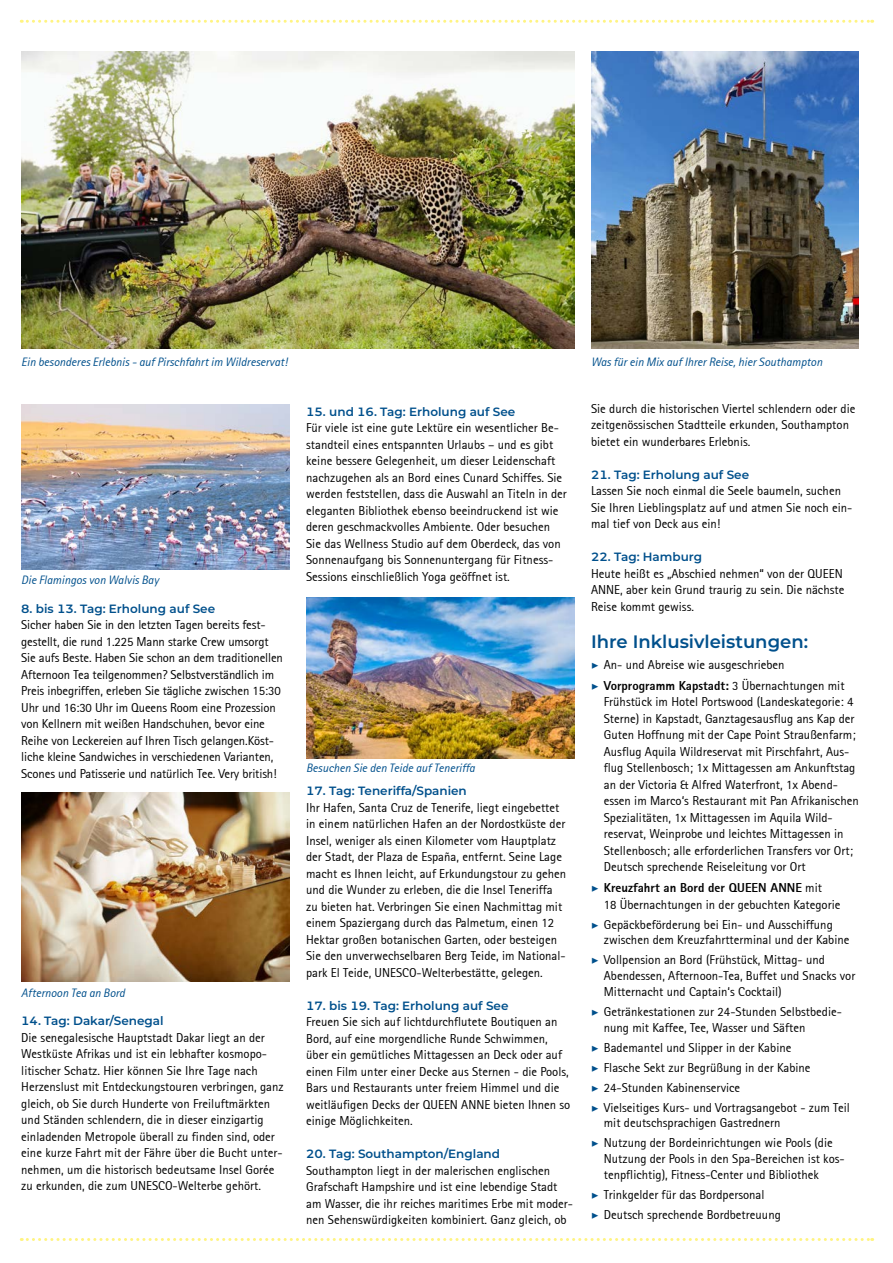
<style>
.page{position:relative;width:893px;height:1263px;background:#fff}
.page>*{position:absolute;margin:0;border:0;box-sizing:border-box;transform-origin:0 0}
.t1{font:600 18px "Montserrat";color:#00508c}
.t2{font:12.75px/16.5px "Rotis Sans Serif";color:#000}
.t3{font:600 12px "Montserrat";color:#00508c}
.t4{font:italic 12px "Rotis Sans Serif";color:#00508c}
.s1{font-family:"Minion Pro";font-weight:700;font-style:italic;color:#00508c}
.s2{font-weight:800}
</style>
<div class="page">
<svg style="left:21px;top:20px;width:852px;height:3px"></svg>
<svg style="left:21px;top:1238px;width:852px;height:3px"></svg>
<img style="left:21px;top:51px;width:553px;height:298px">
<img style="left:591px;top:51px;width:268px;height:298px">
<img style="left:306px;top:597px;width:268px;height:161px">
<img style="left:21px;top:404px;width:268px;height:166px">
<img style="left:21px;top:792px;width:268px;height:189px">
<p class="t4" style="left:21px;top:354px;width:268px">Ein besonderes Erlebnis - auf Pirschfahrt im Wildreservat!</p>
<p class="t4" style="left:591px;top:354px;width:233px">Was für ein Mix auf Ihrer Reise, hier Southampton</p>
<p class="t4" style="left:21px;top:572px;width:139px">Die Flamingos von Walvis Bay</p>
<p class="t3" style="left:21px;top:600px;width:195px">8. bis 13. Tag: Erholung auf See</p>
<p class="t2" style="left:21px;top:617px;width:263px">Sicher haben Sie in den letzten Tagen bereits fest&shy;gestellt, die rund 1.225 Mann starke Crew umsorgt Sie aufs Beste. Haben Sie schon an dem traditionellen Afternoon Tea teilgenommen? Selbstverständlich im Preis inbegriffen, erleben Sie tägliche zwischen 15:30<br>Uhr und 16:30 Uhr im Queens Room eine Prozession von Kellnern mit weißen Handschuhen, bevor eine Reihe von Leckereien auf Ihren Tisch gelangen.Köst&shy;liche kleine Sandwiches in verschiedenen Varianten, Scones und Patisserie und natürlich Tee. Very british!</p>
<p class="t4" style="left:21px;top:986px;width:105px">Afternoon Tea an Bord</p>
<p class="t3" style="left:21px;top:1013px;width:144px">14. Tag: Dakar/Senegal</p>
<p class="t2" style="left:21px;top:1029px;width:264px">Die senegalesische Hauptstadt Dakar liegt an der Westküste Afrikas und ist ein lebhafter kosmopo&shy;litischer Schatz. Hier können Sie Ihre Tage nach Herzenslust mit Entdeckungstouren verbringen, ganz gleich, ob Sie durch Hunderte von Freiluftmärkten und Ständen schlendern, die in dieser einzigartig einladenden Metropole überall zu finden sind, oder eine kurze Fahrt mit der Fähre über die Bucht unter&shy;nehmen, um die historisch bedeutsame Insel Gorée zu erkunden, die zum UNESCO-Welterbe gehört.</p>
<p class="t3" style="left:306px;top:403px;width:211px">15. und 16. Tag: Erholung auf See</p>
<p class="t2" style="left:306px;top:419px;width:262px">Für viele ist eine gute Lektüre ein wesentlicher Be&shy;standteil eines entspannten Urlaubs – und es gibt keine bessere Gelegenheit, um dieser Leidenschaft nachzugehen als an Bord eines Cunard Schiffes. Sie werden feststellen, dass die Auswahl an Titeln in der eleganten Bibliothek ebenso beeindruckend ist wie deren geschmackvolles Ambiente. Oder besuchen Sie das Wellness Studio auf dem Oberdeck, das von Sonnenaufgang bis Sonnenuntergang für Fitness-Sessions einschließlich Yoga geöffnet ist.</p>
<p class="t4" style="left:306px;top:761px;width:170px">Besuchen Sie den Teide auf Teneriffa</p>
<p class="t3" style="left:306px;top:782px;width:162px">17. Tag: Teneriffa/Spanien</p>
<p class="t2" style="left:306px;top:799px;width:262px">Ihr Hafen, Santa Cruz de Tenerife, liegt eingebettet in einem natürlichen Hafen an der Nordostküste der Insel, weniger als einen Kilometer vom Hauptplatz der Stadt, der Plaza de España, entfernt. Seine Lage macht es Ihnen leicht, auf Erkundungstour zu gehen und die Wunder zu erleben, die die Insel Teneriffa zu bieten hat. Verbringen Sie einen Nachmittag mit einem Spaziergang durch das Palmetum, einen 12<br>Hektar großen botanischen Garten, oder besteigen Sie den unverwechselbaren Berg Teide, im National&shy;park El Teide, UNESCO-Welterbestätte, gelegen.</p>
<p class="t3" style="left:306px;top:997px;width:204px">17. bis 19. Tag: Erholung auf See</p>
<p class="t2" style="left:306px;top:1013px;width:266px">Freuen Sie sich auf lichtdurchflutete Boutiquen an Bord, auf eine morgendliche Runde Schwimmen, über ein gemütliches Mittagessen an Deck oder auf einen Film unter einer Decke aus Sternen - die Pools, Bars und Restaurants unter freiem Himmel und die weitläufigen Decks der QUEEN ANNE bieten Ihnen so einige Möglichkeiten.</p>
<p class="t3" style="left:306px;top:1145px;width:195px">20. Tag: Southampton/England</p>
<p class="t2" style="left:306px;top:1162px;width:268px">Southampton liegt in der malerischen englischen Grafschaft Hampshire und ist eine lebendige Stadt am Wasser, die ihr reiches maritimes Erbe mit moder&shy;nen Sehenswürdigkeiten kombiniert. Ganz gleich, ob</p>
<p class="t2" style="left:591px;top:400px;width:266px">Sie durch die historischen Viertel schlendern oder die zeitgenössischen Stadtteile erkunden, Southampton bietet ein wunderbares Erlebnis.</p>
<p class="t3" style="left:591px;top:466px;width:160px">21. Tag: Erholung auf See</p>
<p class="t2" style="left:591px;top:483px;width:263px">Lassen Sie noch einmal die Seele baumeln, suchen<br>Sie Ihren Lieblingsplatz auf und atmen Sie noch ein&shy;mal tief von Deck aus ein!</p>
<p class="t3" style="left:591px;top:549px;width:113px">22. Tag: Hamburg</p>
<p class="t2" style="left:591px;top:565px;width:255px">Heute heißt es „Abschied nehmen“ von der QUEEN<br>ANNE, aber kein Grund traurig zu sein. Die nächste<br>Reise kommt gewiss.</p>
<h1 class="t1" style="left:591px;top:629px;width:219px">Ihre Inklusivleistungen:</h1>
<p class="t2" style="left:591px;top:654px;width:255px;line-height:20.7px"><span class="s1">▶</span> An- und Abreise wie ausgeschrieben<br><span class="s1">▶</span> <span class="s2">Vorprogramm Kapstadt:</span> 3 Übernachtungen mit</p>
<p class="t2" style="left:604px;top:694px;width:256px">Frühstück im Hotel Portswood (Landeskategorie: 4<br>Sterne) in Kapstadt, Ganztagesausflug ans Kap der Guten Hoffnung mit der Cape Point Straußenfarm; Ausflug Aquila Wildreservat mit Pirschfahrt, Aus&shy;flug Stellenbosch; 1x Mittagessen am Ankunftstag an der Victoria &amp; Alfred Waterfront, 1x Abend&shy;essen im Marco‘s Restaurant mit Pan Afrikanischen Spezialitäten, 1x Mittagessen im Aquila Wild&shy;reservat, Weinprobe und leichtes Mittagessen in Stellenbosch; alle erforderlichen Transfers vor Ort; Deutsch sprechende Reiseleitung vor Ort</p>
<p class="t2" style="left:604px;top:879px;width:238px;text-indent:-13px"><span class="s1">▶</span> <span class="s2">Kreuzfahrt an Bord der QUEEN ANNE</span> mit<br>18 Übernachtungen in der gebuchten Kategorie</p>
<p class="t2" style="left:604px;top:916px;width:247px;line-height:15.8px;text-indent:-13px"><span class="s1">▶</span> Gepäckbeförderung bei Ein- und Ausschiffung zwischen dem Kreuzfahrtterminal und der Kabine</p>
<p class="t2" style="left:604px;top:952px;width:253px;line-height:15.8px;text-indent:-13px"><span class="s1">▶</span> Vollpension an Bord (Frühstück, Mittag- und<br>Abendessen, Afternoon-Tea, Buffet und Snacks vor<br>Mitternacht und Captain‘s Cocktail)</p>
<p class="t2" style="left:604px;top:1003px;width:240px;line-height:15.8px;text-indent:-13px"><span class="s1">▶</span> Getränkestationen zur 24-Stunden Selbstbedie&shy;nung mit Kaffee, Tee, Wasser und Säften</p>
<p class="t2" style="left:591px;top:1037px;width:260px;line-height:20px"><span class="s1">▶</span> Bademantel und Slipper in der Kabine<br><span class="s1">▶</span> Flasche Sekt zur Begrüßung in der Kabine<br><span class="s1">▶</span> 24-Stunden Kabinenservice<br><span class="s1">▶</span> Vielseitiges Kurs- und Vortragsangebot - zum Teil</p>
<p class="t2" style="left:591px;top:1113px;width:243px;line-height:20px;text-indent:13px">mit deutschsprachigen Gastrednern<br><span class="s1">▶</span> Nutzung der Bordeinrichtungen wie Pools (die</p>
<p class="t2" style="left:604px;top:1151px;width:242px;line-height:15.8px">Nutzung der Pools in den Spa-Bereichen ist kos&shy;tenpflichtig), Fitness-Center und Bibliothek</p>
<p class="t2" style="left:591px;top:1184px;width:191px;line-height:20px"><span class="s1">▶</span> Trinkgelder für das Bordpersonal<br><span class="s1">▶</span> Deutsch sprechende Bordbetreuung</p>
</div>
